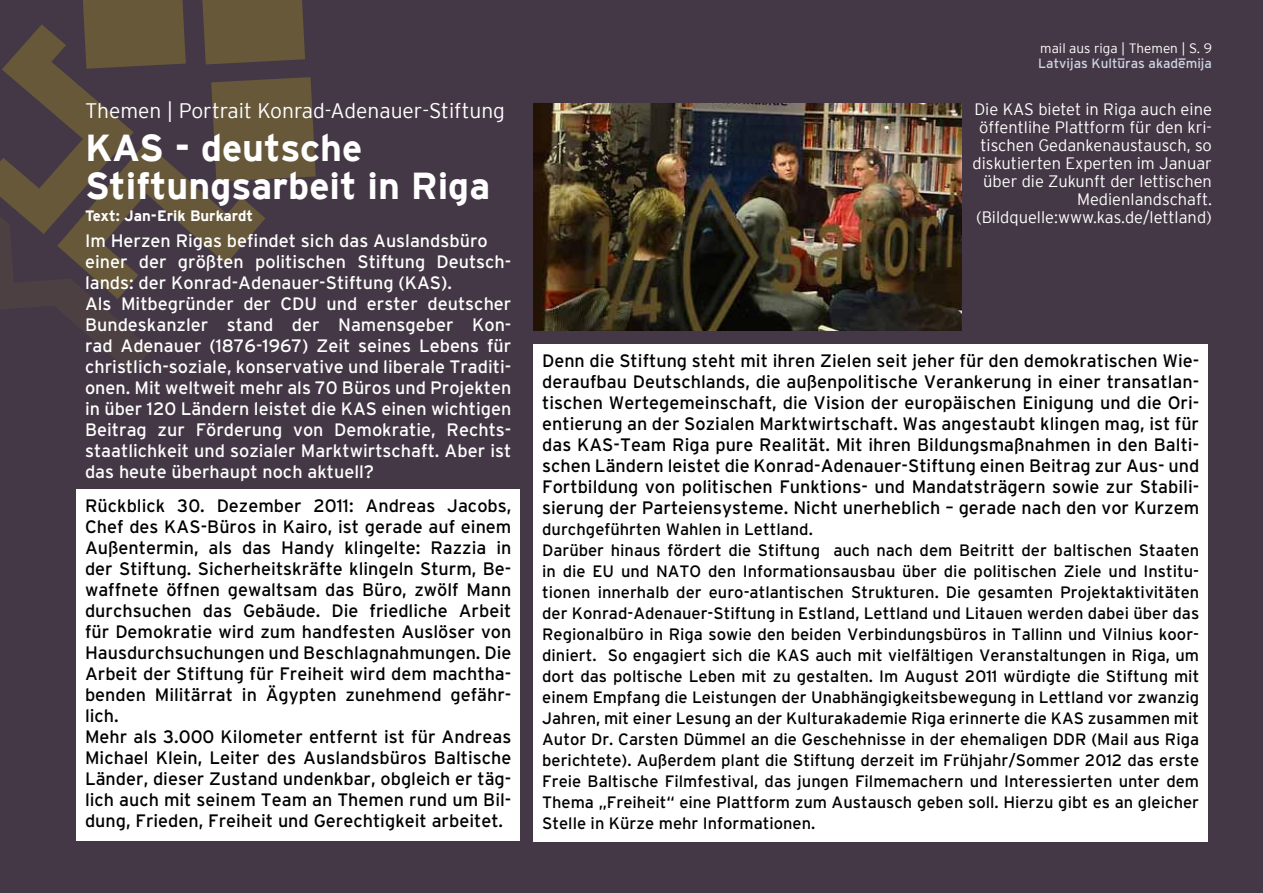
<style>
.page{position:relative;width:1263px;height:893px;background:#453846}
.page>*{position:absolute;margin:0;border:0;box-sizing:border-box;transform-origin:0 0}
.t1{font:700 37.5px/37.5px "Interstate";color:#fff}
.t2{font:300 21px "Interstate";color:#fff}
.t3{font:18px/21px "Interstate";color:#000}
.t4{font:18px/21px "Interstate";color:#fff}
.t5{font:16.5px/21px "Interstate";color:#000}
.t6{font:300 16.5px/18px "Interstate";color:#fff;text-align:right}
.t7{font:700 15px "Interstate";color:#fff}
.t8{font:13.5px "Interstate";color:#cdd4e3}
.t9{font:300 13.5px "Interstate";color:#fff}
</style>
<div class="page">
<div style="left:77px;top:489px;width:443px;height:352px;background:#fff"></div>
<svg style="left:0;top:0;width:316px;height:373px;background:#514440"></svg>
<div style="left:534px;top:344px;width:674px;height:498px;background:#fff"></div>
<img style="left:534px;top:103px;width:427px;height:228px">
<p class="t2" style="left:85px;top:99px;width:421px">Themen | Portrait Konrad-Adenauer-Stiftung</p>
<h1 class="t1" style="left:85px;top:129px;width:407px">KAS - deutsche<br>Stiftungsarbeit in Riga</h1>
<p class="t7" style="left:85px;top:208px;width:170px">Text: Jan-Erik Burkardt</p>
<p class="t4" style="left:85px;top:230px;width:428px">Im Herzen Rigas befindet sich das Auslandsbüro einer der größten politischen Stiftung Deutsch&shy;lands: der Konrad-Adenauer-Stiftung (KAS).<br>Als Mitbegründer der CDU und erster deutscher Bundeskanzler stand der Namensgeber Kon&shy;rad Adenauer (1876-1967) Zeit seines Lebens für christlich-soziale, konservative und liberale Traditi&shy;onen. Mit weltweit mehr als 70 Büros und Projekten in über 120 Ländern leistet die KAS einen wichtigen Beitrag zur Förderung von Demokratie, Rechts&shy;staatlichkeit und sozialer Marktwirtschaft. Aber ist das heute überhaupt noch aktuell?</p>
<p class="t3" style="left:85px;top:495px;width:428px">Rückblick 30. Dezember 2011: Andreas Jacobs, Chef des KAS-Büros in Kairo, ist gerade auf einem Außentermin, als das Handy klingelte: Razzia in der Stiftung. Sicherheitskräfte klingeln Sturm, Be&shy;waffnete öffnen gewaltsam das Büro, zwölf Mann durchsuchen das Gebäude. Die friedliche Arbeit für Demokratie wird zum handfesten Auslöser von Hausdurchsuchungen und Beschlagnahmungen. Die Arbeit der Stiftung für Freiheit wird dem machtha&shy;benden Militärrat in Ägypten zunehmend gefähr&shy;lich.<br>Mehr als 3.000 Kilometer entfernt ist für Andreas Michael Klein, Leiter des Auslandsbüros Baltische Länder, dieser Zustand undenkbar, obgleich er täg&shy;lich auch mit seinem Team an Themen rund um Bil&shy;dung, Frieden, Freiheit und Gerechtigkeit arbeitet.</p>
<p class="t9" style="left:1040px;top:41px;width:173px">mail aus riga | Themen | S. 9</p>
<p class="t8" style="left:1038px;top:56px;width:175px">Latvijas Kulturas akademija</p>
<p class="t6" style="left:972px;top:100px;width:241px">Die KAS bietet in Riga auch eine öffentlihe Plattform für den kri&shy;tischen Gedankenaustausch, so diskutierten Experten im Januar über die Zukunft der lettischen<br>Medienlandschaft. (Bildquelle:www.kas.de/lettland)</p>
<p class="t3" style="left:542px;top:350px;width:659px;text-align:justify">Denn die Stiftung steht mit ihren Zielen seit jeher für den demokratischen Wie&shy;deraufbau Deutschlands, die außenpolitische Verankerung in einer transatlan&shy;tischen Wertegemeinschaft, die Vision der europäischen Einigung und die Ori&shy;entierung an der Sozialen Marktwirtschaft. Was angestaubt klingen mag, ist für das KAS-Team Riga pure Realität. Mit ihren Bildungsmaßnahmen in den Balti&shy;schen Ländern leistet die Konrad-Adenauer-Stiftung einen Beitrag zur Aus- und Fortbildung von politischen Funktions- und Mandatsträgern sowie zur Stabili&shy;sierung der Parteiensysteme. Nicht unerheblich – gerade nach den vor Kurzem</p>
<p class="t5" style="left:542px;top:519px;width:659px">durchgeführten Wahlen in Lettland.<br>Darüber hinaus fördert die Stiftung auch nach dem Beitritt der baltischen Staaten in die EU und NATO den Informationsausbau über die politischen Ziele und Institu&shy;tionen innerhalb der euro-atlantischen Strukturen. Die gesamten Projektaktivitäten der Konrad-Adenauer-Stiftung in Estland, Lettland und Litauen werden dabei über das Regionalbüro in Riga sowie den beiden Verbindungsbüros in Tallinn und Vilnius koor&shy;diniert. So engagiert sich die KAS auch mit vielfältigen Veranstaltungen in Riga, um dort das poltische Leben mit zu gestalten. Im August 2011 würdigte die Stiftung mit einem Empfang die Leistungen der U nabhängigkeitsbewegung in Lettland vor zwanzig Jahren, mit einer Lesung an der Kulturakademie Riga erinnerte die KAS zusammen mit Autor Dr. Carsten Dümmel an die Geschehnisse in der ehemaligen DDR (Mail aus Riga berichtete). Außerdem plant die Stiftung derzeit im Frühjahr/Sommer 2012 das erste Freie Baltische Filmfestival, das jungen Filmemachern und Interessierten unter dem Thema „Freiheit“ eine Plattform zum Austausch geben soll. Hierzu gibt es an gleicher Stelle in Kürze mehr Informationen.</p>
</div>
